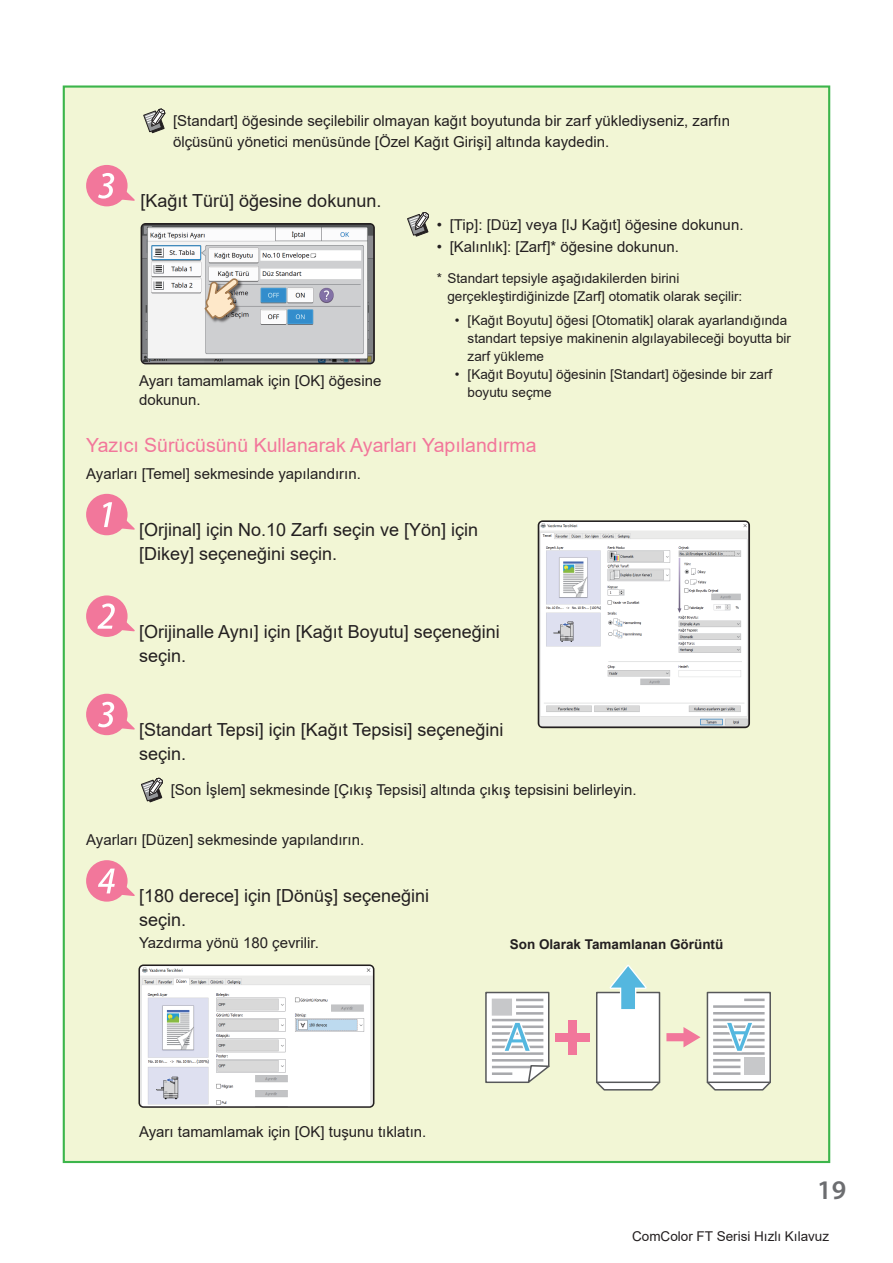
<style>
.page{position:relative;width:893px;height:1263px;background:#fff}
.page>*{position:absolute;margin:0;border:0;box-sizing:border-box;transform-origin:0 0}
.t1{font:600 27px "Myriad Pro";color:#6c6d70}
.t2{font:19.5px "Arial";color:#f2779b}
.t3{font:18px/24px "Arial";color:#231f20}
.t4{font:15px/21px "Arial";color:#231f20}
.t5{font:13.5px/18px "Arial";color:#231f20}
.t6{font:700 13.5px "Arial";color:#231f20}
</style>
<div class="page">
<div style="left:64px;top:87px;width:765px;height:1075px;background:#f2f6d5"></div>
<svg style="left:143px;top:108px;width:22px;height:25px"></svg>
<svg style="left:407px;top:212px;width:22px;height:24px"></svg>
<svg style="left:141px;top:224px;width:233px;height:140px;background:#c9cbcd"></svg>
<div style="left:86px;top:165px;width:42px;height:41px;background:#f2779b;border-radius:50%"></div>
<svg style="left:121px;top:191px;width:14px;height:10px"></svg>
<svg style="left:98px;top:173px;width:16px;height:26px"></svg>
<div style="left:86px;top:494px;width:42px;height:41px;background:#f2779b;border-radius:50%"></div>
<svg style="left:121px;top:518px;width:14px;height:12px"></svg>
<svg style="left:103px;top:502px;width:9px;height:25px"></svg>
<svg style="left:538px;top:523px;width:209px;height:204px;background:#eeeff0"></svg>
<div style="left:538px;top:520px;width:212px;height:208px;border:2px solid #231f20;border-radius:4px"></div>
<div style="left:86px;top:595px;width:42px;height:42px;background:#f2779b;border-radius:50%"></div>
<svg style="left:97px;top:603px;width:38px;height:28px"></svg>
<div style="left:86px;top:694px;width:42px;height:41px;background:#f2779b;border-radius:50%"></div>
<svg style="left:120px;top:718px;width:15px;height:12px"></svg>
<svg style="left:98px;top:702px;width:16px;height:25px"></svg>
<svg style="left:141px;top:777px;width:22px;height:25px"></svg>
<svg style="left:141px;top:967px;width:230px;height:138px;background:#ebecee"></svg>
<div style="left:138px;top:964px;width:236px;height:144px;border:2px solid #231f20;border-radius:4px"></div>
<div style="left:86px;top:860px;width:42px;height:42px;background:#f2779b;border-radius:50%"></div>
<svg style="left:98px;top:868px;width:37px;height:28px"></svg>
<div style="left:569px;top:1020px;width:8px;height:34px;background:#f2779b"></div>
<div style="left:556px;top:1033px;width:34px;height:8px;background:#f2779b"></div>
<svg style="left:485px;top:991px;width:65px;height:92px;background:#d6dadb"></svg>
<svg style="left:596px;top:965px;width:175px;height:126px"></svg>
<p class="t4" style="left:173px;top:110px;width:558px">[Standart] öğesinde seçilebilir olmayan kağıt boyutunda bir zarf yüklediyseniz, zarfın ölçüsünü yönetici menüsünde [Özel Kağıt Girişi] altında kaydedin.</p>
<p class="t3" style="left:141px;top:189px;width:242px">[Kağıt Türü] öğesine dokunun.</p>
<p class="t4" style="left:139px;top:371px;width:244px;line-height:19.5px">Ayarı tamamlamak için [OK] öğesine dokunun.</p>
<p class="t4" style="left:437px;top:214px;width:308px">• [Tip]: [Düz] veya [IJ Kağıt] öğesine dokunun.</p>
<p class="t4" style="left:437px;top:236px;width:244px">• [Kalınlık]: [Zarf]* öğesine dokunun.</p>
<p class="t5" style="left:447px;top:270px;width:296px;text-indent:-11px">* Standart tepsiyle aşağıdakilerden birini gerçekleştirdiğinizde [Zarf] otomatik olarak seçilir:</p>
<p class="t5" style="left:468px;top:312px;width:325px;text-indent:-13px">• [Kağıt Boyutu] öğesi [Otomatik] olarak ayarlandığında standart tepsiye makinenin algılayabileceği boyutta bir zarf yükleme</p>
<p class="t5" style="left:468px;top:366px;width:306px;text-indent:-13px">• [Kağıt Boyutu] öğesinin [Standart] öğesinde bir zarf boyutu seçme</p>
<h2 class="t2" style="left:86px;top:432px;width:452px">Yazıcı Sürücüsünü Kullanarak Ayarları Yapılandırma</h2>
<p class="t4" style="left:86px;top:463px;width:276px">Ayarları [Temel] sekmesinde yapılandırın.</p>
<p class="t3" style="left:139px;top:518px;width:341px">[Orjinal] için No.10 Zarfı seçin ve [Yön] için [Dikey] seçeneğini seçin.</p>
<p class="t3" style="left:139px;top:620px;width:362px">[Orijinalle Aynı] için [Kağıt Boyutu] seçeneğini seçin.</p>
<p class="t3" style="left:139px;top:718px;width:366px">[Standart Tepsi] için [Kağıt Tepsisi] seçeneğini seçin.</p>
<p class="t4" style="left:171px;top:779px;width:467px">[Son İşlem] sekmesinde [Çıkış Tepsisi] altında çıkış tepsisini belirleyin.</p>
<p class="t4" style="left:86px;top:829px;width:280px">Ayarları [Düzen] sekmesinde yapılandırın.</p>
<p class="t3" style="left:139px;top:884px;width:292px">[180 derece] için [Dönüş] seçeneğini seçin.</p>
<p class="t4" style="left:139px;top:932px;width:181px">Yazdırma yönü 180 çevrilir.</p>
<p class="t4" style="left:139px;top:1121px;width:289px">Ayarı tamamlamak için [OK] tuşunu tıklatın.</p>
<p class="t6" style="left:510px;top:934px;width:215px">Son Olarak Tamamlanan Görüntü</p>
<h1 class="t1" style="left:817px;top:1173px;width:30px">19</h1>
<p class="t5" style="left:632px;top:1227px;width:199px">ComColor FT Serisi Hızlı Kılavuz</p>
</div>
